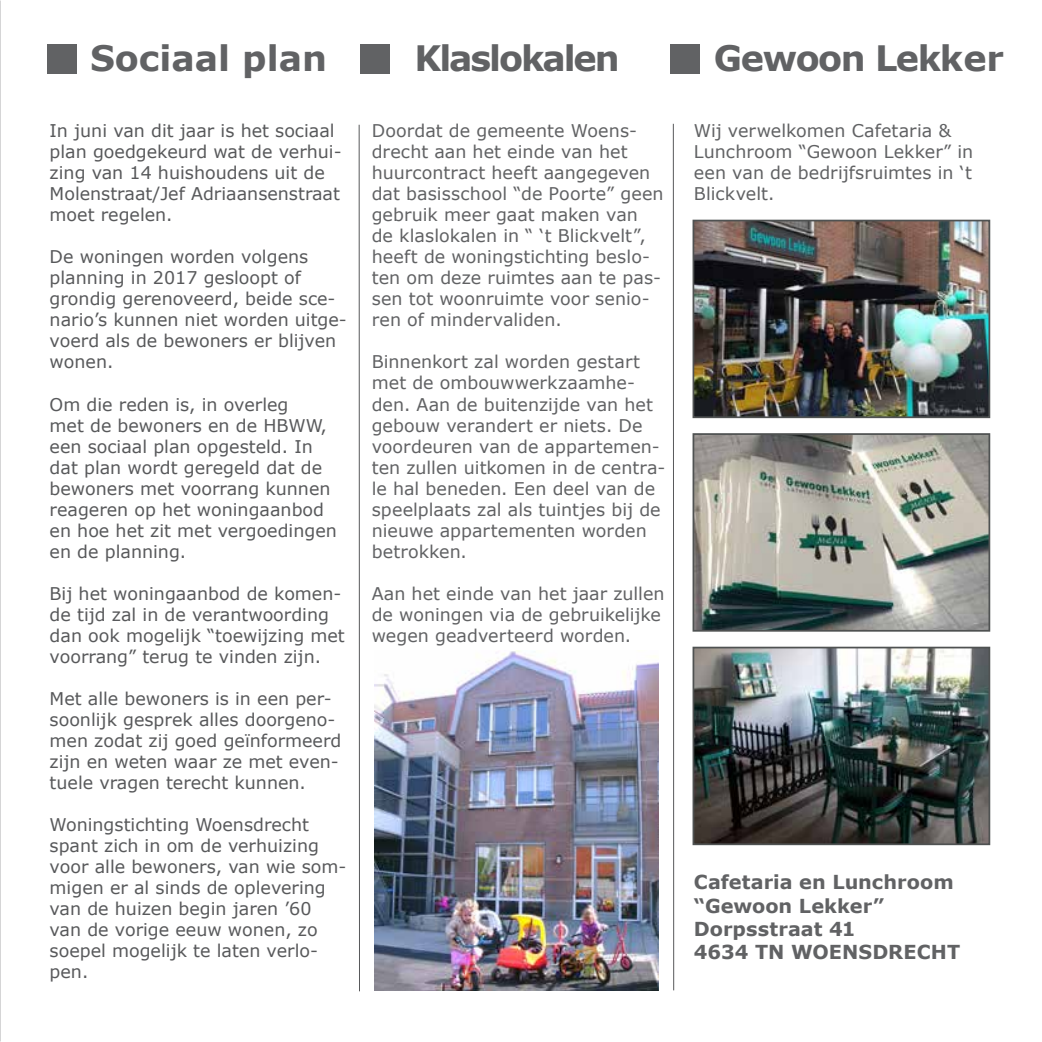
<style>
.page{position:relative;width:1042px;height:1042px;background:#fff}
.page>*{position:absolute;margin:0;border:0;box-sizing:border-box;transform-origin:0 0}
.t1{font:700 35px "Verdana";letter-spacing:-.04em;color:#616264}
.t2{font:700 35px "Verdana";color:#616264}
.t3{font:700 35px "Verdana";letter-spacing:-.06em;color:#616264}
.t4{font:700 19.25px/23.1px "Verdana";color:#616264}
.t5{font:17.5px/21px "Verdana";color:#58595b}
.t6{font:17.5px/21px "Verdana";color:#616264}
</style>
<div class="page">
<div style="left:360px;top:44px;width:30px;height:30px;background:#616264"></div>
<hr style="left:359px;top:125px;width:1px;height:866px;background:#58595b">
<div style="left:47px;top:44px;width:29px;height:30px;background:#616264"></div>
<img style="left:375px;top:650px;width:284px;height:340px">
<hr style="left:673px;top:124px;width:1px;height:866px;background:#58595b">
<div style="left:670px;top:44px;width:30px;height:30px;background:#616264"></div>
<img style="left:695px;top:650px;width:292px;height:192px">
<div style="left:692px;top:647px;width:298px;height:198px;border:2px solid #4f5252"></div>
<img style="left:695px;top:436px;width:292px;height:193px">
<div style="left:692px;top:433px;width:298px;height:199px;border:2px solid #4f5252"></div>
<img style="left:695px;top:223px;width:292px;height:192px">
<div style="left:692px;top:220px;width:298px;height:198px;border:2px solid #4f5252"></div>
<h1 class="t2" style="left:90px;top:33px;width:238px">Sociaal plan</h1>
<h1 class="t3" style="left:414px;top:33px;width:207px">Klaslokalen</h1>
<h1 class="t1" style="left:714px;top:33px;width:291px">Gewoon Lekker</h1>
<p class="t5" style="left:50px;top:120px;width:294px">In juni van dit jaar is het sociaal plan goedgekeurd wat de verhui&shy;zing van 14 huishoudens uit de<br>Molenstraat/Jef Adriaansenstraat moet regelen.</p>
<p class="t5" style="left:50px;top:246px;width:299px">De woningen worden volgens planning in 2017 gesloopt of grondig gerenoveerd, beide sce&shy;nario’s kunnen niet worden uitge&shy;voerd als de bewoners er blijven wonen.</p>
<p class="t5" style="left:50px;top:393px;width:289px">Om die reden is, in overleg<br>met de bewoners en de HBWW, een sociaal plan opgesteld. In dat plan wordt geregeld dat de bewoners met voorrang kunnen reageren op het woningaanbod en hoe het zit met vergoedingen en de planning.</p>
<p class="t5" style="left:50px;top:582px;width:297px">Bij het woningaanbod de komen&shy;de tijd zal in de verantwoording dan ook mogelijk “toewijzing met voorrang” terug te vinden zijn.</p>
<p class="t5" style="left:50px;top:687px;width:293px">Met alle bewoners is in een per&shy;soonlijk gesprek alles doorgeno&shy;men zodat zij goed geïnformeerd zijn en weten waar ze met even&shy;tuele vragen terecht kunnen.</p>
<p class="t5" style="left:50px;top:813px;width:298px">Woningstichting Woensdrecht spant zich in om de verhuizing voor alle bewoners, van wie som&shy;migen er al sinds de oplevering van de huizen begin jaren ’60 van de vorige eeuw wonen, zo soepel mogelijk te laten verlo&shy;pen.</p>
<p class="t6" style="left:372px;top:120px;width:293px">Doordat de gemeente Woens&shy;drecht aan het einde van het huurcontract heeft aangegeven dat basisschool “de Poorte” geen gebruik meer gaat maken van<br>de klaslokalen in “ ‘t Blickvelt”, heeft de woningstichting beslo&shy;ten om deze ruimtes aan te pas&shy;sen tot woonruimte voor senio&shy;ren of mindervaliden.</p>
<p class="t6" style="left:372px;top:351px;width:295px">Binnenkort zal worden gestart met de ombouwwerkzaamhe&shy;den. Aan de buitenzijde van het gebouw verandert er niets. De voordeuren van de appartemen&shy;ten zullen uitkomen in de centra&shy;le hal beneden. Een deel van de speelplaats zal als tuintjes bij de nieuwe appartementen worden betrokken.</p>
<p class="t6" style="left:372px;top:582px;width:294px">Aan het einde van het jaar zullen de woningen via de gebruikelijke wegen geadverteerd worden.</p>
<p class="t6" style="left:694px;top:120px;width:281px">Wij verwelkomen Cafetaria &amp;<br>Lunchroom “Gewoon Lekker” in een van de bedrijfsruimtes in ‘t<br>Blickvelt.</p>
<p class="t4" style="left:694px;top:870px;width:268px">Cafetaria en Lunchroom “Gewoon Lekker”<br>Dorpsstraat 41<br>4634 TN WOENSDRECHT</p>
</div>
